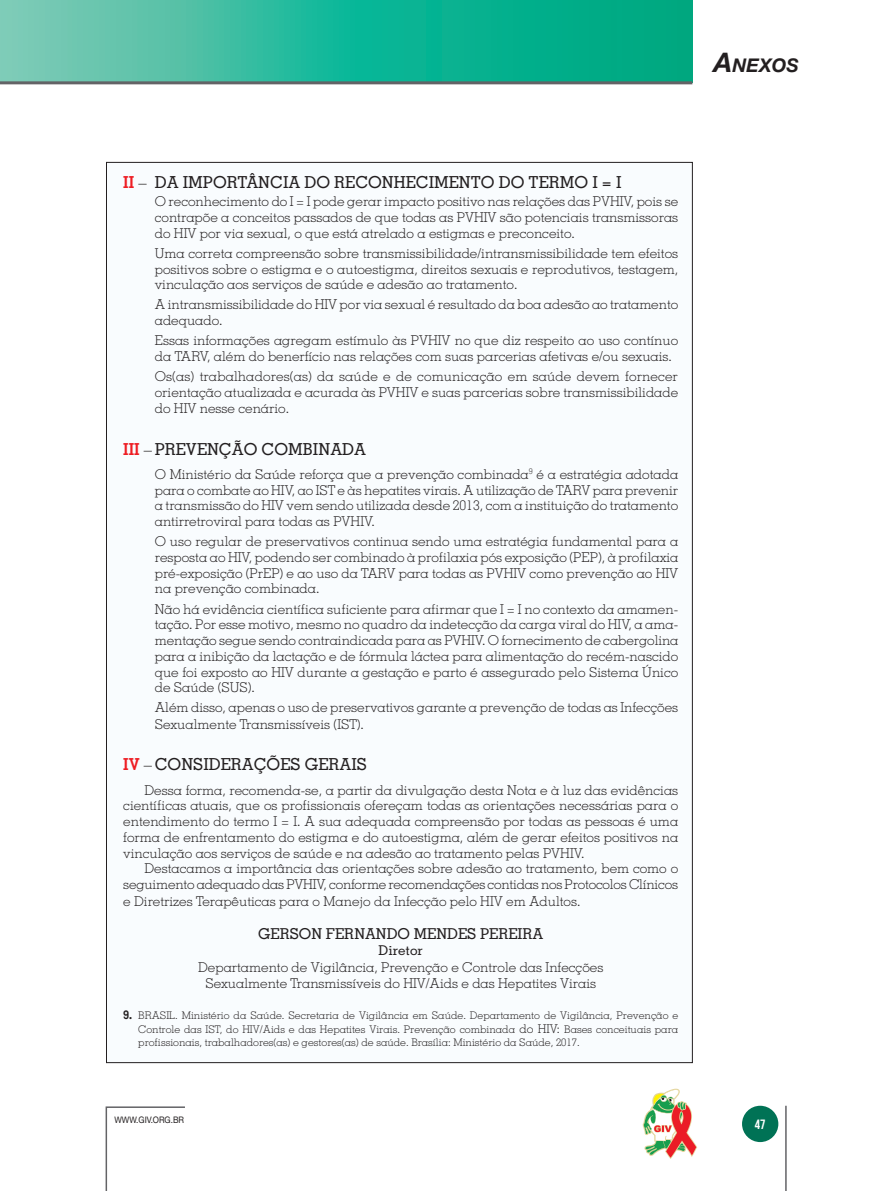
<style>
.page{position:relative;width:893px;height:1191px;background:#fff}
.page>*{position:absolute;margin:0;border:0;box-sizing:border-box;transform-origin:0 0}
.t1{font:italic 700 18.9px "Helvetica Neue LT Std";color:#231f20}
._000-TextoBullet{font:500 16.5px "Memphis LT Std";color:#231f20}
._000-Texto{font:500 15px "Memphis LT Std";color:#231f20}
._000-Texto-2{font:300 13.5px/15.8px "Memphis LT Std";color:#231f20;text-align:justify}
._000-Texto-3{font:500 13.5px "Memphis LT Std";color:#231f20}
.t2{font:13.5px "Bebas Neue";color:#fff}
.Texto_de_nota_de_rod{font:300 10.5px/13.5px "Memphis LT Std";color:#231f20;text-align:justify}
.t3{font:9px "Helvetica Neue LT Std";color:#231f20;scale:.9 1}
.s1{font-size:27px}
.s2{font-weight:700;color:#ee1d23}
.s3{font-weight:300}
.s4{font-weight:700;font-size:12px}
.s5{font-size:12px}
</style>
<div class="page">
<svg style="left:0;top:0;width:692px;height:81px;background:#29b89a"></svg>
<hr style="left:0;top:81px;width:692px;height:3px;background:#636366">
<div style="left:742px;top:1105px;width:36px;height:37px;background:#007255;border-radius:50%"></div>
<hr style="left:785px;top:1105px;width:2px;height:86px;background:#636366">
<svg style="left:105px;top:1106px;width:80px;height:85px"></svg>
<svg style="left:642px;top:1088px;width:55px;height:71px"></svg>
<div style="left:106px;top:162px;width:586px;height:900px;background:#f9fcfe"></div>
<h1 class="t1" style="left:714px;top:53px;width:86px"><span class="s1">A</span>NEXOS</h1>
<p class="_000-TextoBullet" style="left:123px;top:172px;width:500px"><span class="s2">II</span> <span class="s3">–</span> DA IMPORTÂNCIA DO RECONHECIMENTO DO TERMO I = I</p>
<p class="_000-Texto-2" style="left:155px;top:194px;width:525px">O reconhecimento do I = I pode gerar impacto positivo nas relações das PVHIV, pois se contrapõe a conceitos passados de que todas as PVHIV são potenciais transmissoras do HIV por via sexual, o que está atrelado a estigmas e preconceito.</p>
<p class="_000-Texto-2" style="left:155px;top:245px;width:525px">Uma correta compreensão sobre transmissibilidade/intransmissibilidade tem efeitos positivos sobre o estigma e o autoestigma, direitos sexuais e reprodutivos, testagem, vinculação aos serviços de saúde e adesão ao tratamento.</p>
<p class="_000-Texto-2" style="left:155px;top:297px;width:525px">A intransmissibilidade do HIV por via sexual é resultado da boa adesão ao tratamento adequado.</p>
<p class="_000-Texto-2" style="left:155px;top:332px;width:525px">Essas informações agregam estímulo às PVHIV no que diz respeito ao uso contínuo da TARV, além do benerfício nas relações com suas parcerias afetivas e/ou sexuais.</p>
<p class="_000-Texto-2" style="left:155px;top:368px;width:525px;line-height:16.2px">Os(as) trabalhadores(as) da saúde e de comunicação em saúde devem fornecer orientação atualizada e acurada às PVHIV e suas parcerias sobre transmissibilidade do HIV nesse cenário.</p>
<p class="_000-TextoBullet" style="left:123px;top:438px;width:244px"><span class="s2">III</span> <span class="s3">–</span> PREVENÇÃO COMBINADA</p>
<p class="_000-Texto-2" style="left:155px;top:466px;width:525px">O Ministério da Saúde reforça que a prevenção combinada<sup>9</sup> é a estratégia adotada para o combate ao HIV, ao IST e às hepatites virais. A utilização de TARV para prevenir a transmissão do HIV vem sendo utilizada desde 2013, com a instituição do tratamento antirretroviral para todas as PVHIV.</p>
<p class="_000-Texto-2" style="left:155px;top:533px;width:525px">O uso regular de preservativos continua sendo uma estratégia fundamental para a resposta ao HIV, podendo ser combinado à profilaxia pós exposição (PEP), à profilaxia pré-exposição (PrEP) e ao uso da TARV para todas as PVHIV como prevenção ao HIV na prevenção combinada.</p>
<p class="_000-Texto-2" style="left:155px;top:601px;width:525px">Não há evidência científica suficiente para afirmar que I = I no contexto da amamen&shy;tação. Por esse motivo, mesmo no quadro da indetecção da carga viral do HIV, a ama&shy;mentação segue sendo contraindicada para as PVHIV. O fornecimento de cabergolina para a inibição da lactação e de fórmula láctea para alimentação do recém-nascido que foi exposto ao HIV durante a gestação e parto é assegurado pelo Sistema Único de Saúde (SUS).</p>
<p class="_000-Texto-2" style="left:155px;top:699px;width:525px;line-height:16.5px">Além disso, apenas o uso de preservativos garante a prevenção de todas as Infecções<br>Sexualmente Transmissíveis (IST).</p>
<p class="_000-TextoBullet" style="left:123px;top:754px;width:245px"><span class="s2">IV</span> <span class="s3">–</span> CONSIDERAÇÕES GERAIS</p>
<p class="_000-Texto-2" style="left:123px;top:782px;width:556px;text-indent:21px">Dessa forma, recomenda-se, a partir da divulgação desta Nota e à luz das evidências científicas atuais, que os profissionais ofereçam todas as orientações necessárias para o entendimento do termo I = I. A sua adequada compreensão por todas as pessoas é uma forma de enfrentamento do estigma e do autoestigma, além de gerar efeitos positivos na vinculação aos serviços de saúde e na adesão ao tratamento pelas PVHIV.</p>
<p class="_000-Texto-2" style="left:123px;top:860px;width:556px;line-height:16.2px;text-indent:21px">Destacamos a importância das orientações sobre adesão ao tratamento, bem como o seguimento adequado das PVHIV, conforme recomendações contidas nos Protocolos Clínicos e Diretrizes Terapêuticas para o Manejo da Infecção pelo HIV em Adultos.</p>
<p class="_000-Texto" style="left:258px;top:924px;width:287px">GERSON FERNANDO MENDES PEREIRA</p>
<p class="_000-Texto-3" style="left:379px;top:942px;width:46px">Diretor</p>
<p class="_000-Texto-2" style="left:198px;top:958px;width:407px;line-height:16.5px;text-align:center">Departamento de Vigilância, Prevenção e Controle das Infecções<br>Sexualmente Transmissíveis do HIV/Aids e das Hepatites Virais</p>
<p class="Texto_de_nota_de_rod" style="left:138px;top:1008px;width:542px;text-indent:-15px"><span class="s4">9.</span> BRASIL. Ministério da Saúde. Secretaria de Vigilância em Saúde. Departamento de Vigilância, Prevenção e Controle das IST, do HIV/Aids e das Hepatites Virais. Prevenção combinada <span class="s5">do HIV:</span> Bases conceituais para profissionais, trabalhadores(as) e gestores(as) de saúde. Brasília: Ministério da Saúde, 2017.</p>
<p class="t3" style="left:114px;top:1114px;width:79px">WWW.GIV.ORG.BR</p>
<p class="t2" style="left:755px;top:1116px;width:12px">47</p>
</div>
